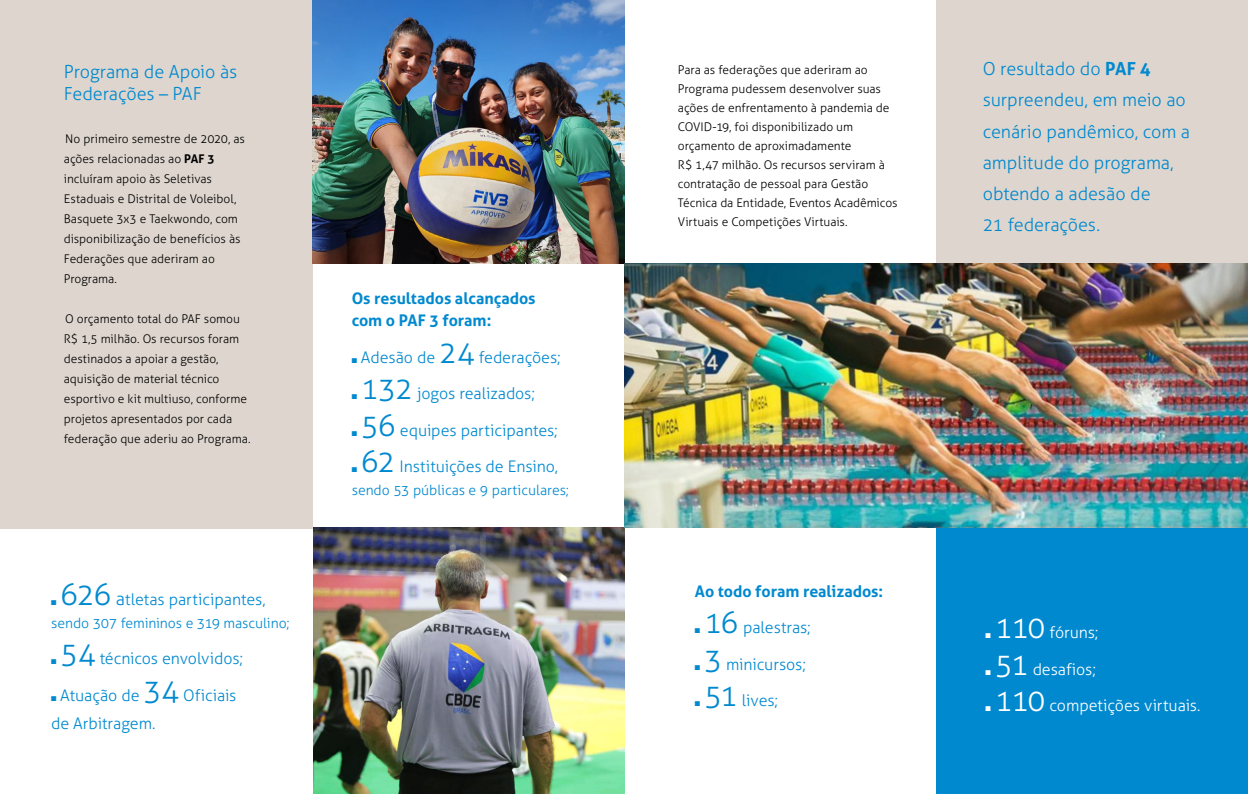
<style>
.page{position:relative;width:1248px;height:794px;background:#fff}
.page>*{position:absolute;margin:0;border:0;box-sizing:border-box;transform-origin:0 0}
.t1{font:300 18px/31px "Aller";letter-spacing:-.005em;color:#0089cf}
.t2{font:300 16px/28px "Aller";letter-spacing:-.005em;color:#0089cf}
.t3{font:700 16px/22px "Aller";letter-spacing:-.005em;color:#0089cf}
.t4{font:300 16px "Aller";letter-spacing:-.005em;color:#fff}
.t5{font:300 14px "Aller";letter-spacing:-.005em;color:#0089cf}
.t6{font:300 12px/20px "Aller";letter-spacing:-.005em;color:#000}
.s1{font-weight:700}
.s2{font-size:30px}
.s3{font-size:18px}
</style>
<div class="page">
<div style="left:0;top:0;width:312px;height:528px;background:#ded6ce"></div>
<img style="left:313px;top:527px;width:311px;height:267px">
<img style="left:312px;top:0;width:312px;height:264px">
<div style="left:935px;top:0;width:312px;height:264px;background:#ded6ce"></div>
<div style="left:935px;top:522px;width:312px;height:272px;background:#0089cf"></div>
<img style="left:624px;top:264px;width:623px;height:263px">
<h1 class="t1" style="left:64px;top:61px;width:175px;line-height:22px">Programa de Apoio às<br>Federações – PAF</h1>
<p class="t6" style="left:64px;top:128px;width:183px">No primeiro semestre de 2020, as ações relacionadas ao <span class="s1">PAF 3 </span>incluíram apoio às Seletivas<br>Estaduais e Distrital de Voleibol,<br>Basquete 3x3 e Taekwondo, com disponibilização de benefícios às<br>Federações que aderiram ao<br>Programa.</p>
<p class="t6" style="left:64px;top:308px;width:188px">O orçamento total do PAF somou<br>R$ 1,5 milhão. Os recursos foram destinados a apoiar a gestão, aquisição de material técnico esportivo e kit multiuso, conforme projetos apresentados por cada federação que aderiu ao Programa.</p>
<h2 class="t2" style="left:51px;top:585px;width:216px">■ <span class="s2">626</span> <span class="s3">a</span>tletas participantes,</h2>
<p class="t5" style="left:51px;top:614px;width:240px">sendo 307 femininos e 319 masculino;</p>
<h2 class="t2" style="left:51px;top:644px;width:193px">■ <span class="s2">54</span> técnicos envolvidos;</h2>
<h2 class="t2" style="left:51px;top:681px;width:187px">■ Atuação de <span class="s2">34</span> Oficiais de Arbitragem.</h2>
<h2 class="t3" style="left:351px;top:287px;width:185px">Os resultados alcançados com o PAF 3 foram:</h2>
<h2 class="t2" style="left:351px;top:343px;width:210px">■ Adesão de <span class="s2">24</span> federações;</h2>
<h2 class="t2" style="left:351px;top:380px;width:185px">■ <span class="s2">132</span> jogos realizados;</h2>
<h2 class="t2" style="left:351px;top:416px;width:207px">■ <span class="s2">56</span> equipes participantes;</h2>
<h2 class="t2" style="left:351px;top:453px;width:208px">■ <span class="s2">62</span> Instituições de Ensino,</h2>
<p class="t5" style="left:351px;top:482px;width:219px">sendo 53 públicas e 9 particulares;</p>
<p class="t6" style="left:677px;top:60px;width:221px;line-height:19px">Para as federações que aderiram ao Programa pudessem desenvolver suas ações de enfrentamento à pandemia de COVID-19, foi disponibilizado um orçamento de aproximadamente<br>R$ 1,47 milhão. Os recursos serviram à contratação de pessoal para Gestão Técnica da Entidade, Eventos Acadêmicos Virtuais e Competições Virtuais.</p>
<h1 class="t1" style="left:982px;top:54px;width:209px">O resultado do <span class="s1">PAF 4 </span>surpreendeu, em meio ao cenário pandêmico, com a amplitude do programa, obtendo a adesão de<br>21 federações.</h1>
<h2 class="t3" style="left:695px;top:580px;width:190px">Ao todo foram realizados:</h2>
<h2 class="t2" style="left:694px;top:613px;width:117px">■ <span class="s2">16</span> palestras;</h2>
<h2 class="t2" style="left:694px;top:650px;width:112px">■ <span class="s2">3</span> minicursos;</h2>
<h2 class="t2" style="left:694px;top:686px;width:85px">■ <span class="s2">51</span> lives;</h2>
<h2 class="t4" style="left:985px;top:623px;width:114px">■ <span class="s2">110</span> fóruns;</h2>
<h2 class="t4" style="left:985px;top:659px;width:112px">■ <span class="s2">51</span> desafios;</h2>
<h2 class="t4" style="left:985px;top:696px;width:216px">■ <span class="s2">110</span> competições virtuais.</h2>
</div>
